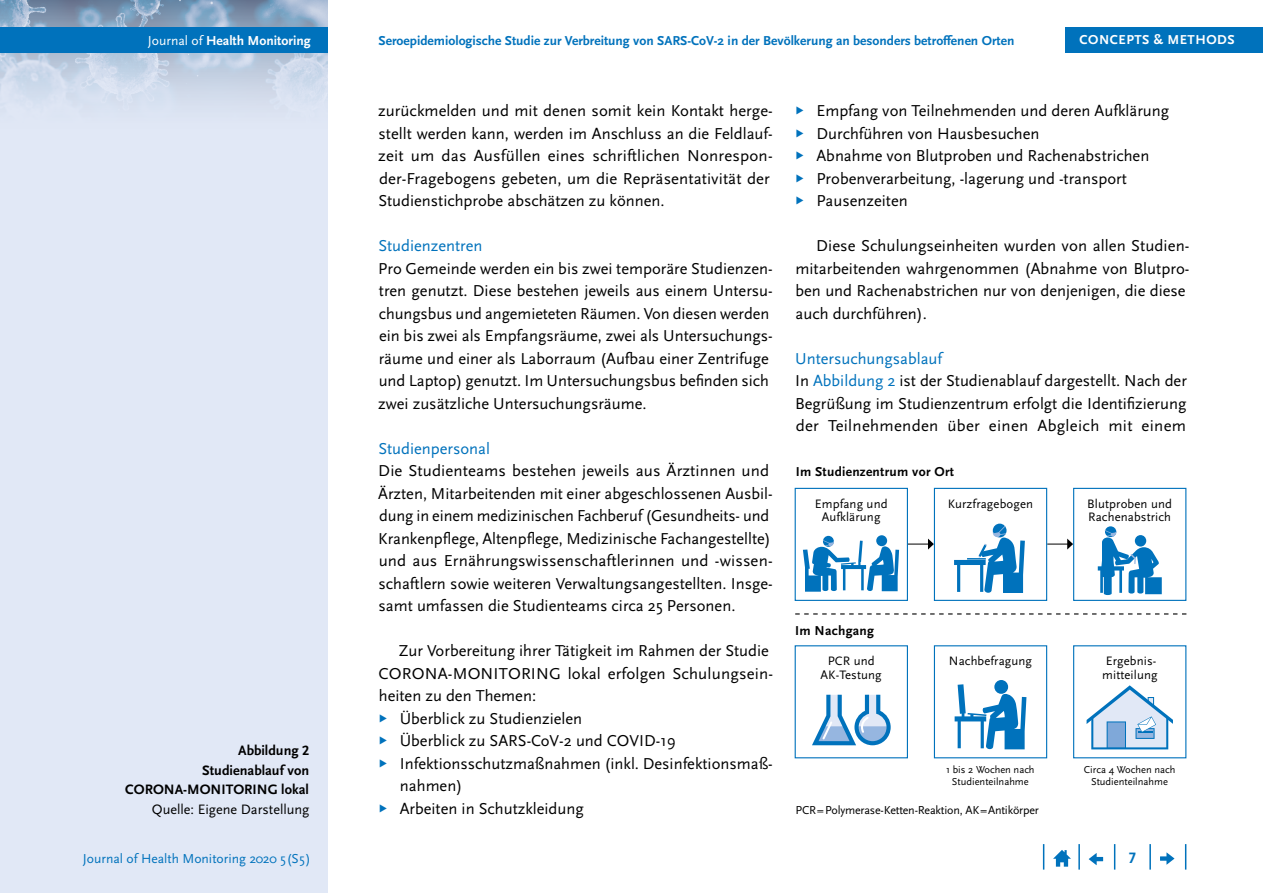
<style>
.page{position:relative;width:1263px;height:893px;background:#fff}
.page>*{position:absolute;margin:0;border:0;box-sizing:border-box;transform-origin:0 0}
.t1{font:16.5px/22.5px "Scala Sans Pro";color:#000}
.t2{font:16.5px "Scala Sans Pro";color:#0072bc}
.t3{font:700 15.75px "Scala Sans Pro";color:#0072bc}
.t4{font:700 14.25px/19.5px "Scala Sans Pro";color:#000;text-align:right}
.t5{font:14.25px "Scala Sans Pro";color:#000}
.t6{font:13.65px "Scala Sans Pro";color:#0072bc}
.t7{font:700 13.65px "Scala Sans Pro";color:#fff}
.t8{font:700 13.5px "Scala Sans Pro";color:#0072bc}
.t9{font:700 13.5px "Scala Sans Pro";letter-spacing:.02em;color:#000}
.t10{font:700 13.5px "Scala Sans Pro";letter-spacing:.04em;color:#fff}
.t11{font:12.75px/13.5px "Scala Sans Pro";letter-spacing:.01em;color:#000;text-align:center}
.t12{font:12px "Scala Sans Pro";letter-spacing:-.015em;color:#000}
.t13{font:10.5px/12px "Scala Sans Pro";color:#000;text-align:center}
.s1{font-weight:400}
.s2{color:#0072bc}
</style>
<div class="page">
<div style="left:0;top:0;width:327px;height:893px;background:#e1e8f6"></div>
<img style="left:0;top:0;width:327px;height:103px">
<div style="left:0;top:28px;width:327px;height:25px;background:#0072bc"></div>
<svg style="left:1185px;top:844px;width:1px;height:26px"></svg>
<hr style="left:1149px;top:844px;width:2px;height:26px;background:#0072bc">
<svg style="left:1114px;top:844px;width:1px;height:26px"></svg>
<hr style="left:1078px;top:844px;width:2px;height:26px;background:#0072bc">
<svg style="left:1043px;top:844px;width:1px;height:26px"></svg>
<svg style="left:1053px;top:850px;width:18px;height:17px"></svg>
<svg style="left:1089px;top:853px;width:14px;height:12px"></svg>
<svg style="left:1160px;top:852px;width:14px;height:13px"></svg>
<div style="left:1065px;top:28px;width:198px;height:25px;background:#0072bc"></div>
<svg style="left:908px;top:539px;width:26px;height:11px"></svg>
<svg style="left:1047px;top:539px;width:26px;height:11px"></svg>
<div style="left:823px;top:536px;width:11px;height:11px;background:#0072bc;border-radius:50%"></div>
<div style="left:876px;top:535px;width:11px;height:11px;background:#0072bc;border-radius:50%"></div>
<svg style="left:803px;top:540px;width:96px;height:52px"></svg>
<div style="left:795px;top:488px;width:113px;height:113px;border:1px solid #0072bc"></div>
<svg style="left:812px;top:695px;width:79px;height:50px"></svg>
<div style="left:795px;top:645px;width:113px;height:113px;border:1px solid #0072bc"></div>
<div style="left:993px;top:524px;width:13px;height:13px;background:#0072bc;border-radius:50%"></div>
<svg style="left:954px;top:526px;width:71px;height:67px"></svg>
<div style="left:934px;top:488px;width:113px;height:113px;border:1px solid #0072bc"></div>
<svg style="left:955px;top:684px;width:71px;height:65px"></svg>
<div style="left:994px;top:680px;width:14px;height:14px;background:#0072bc;border-radius:50%"></div>
<div style="left:934px;top:645px;width:113px;height:113px;border:1px solid #0072bc"></div>
<svg style="left:1105px;top:526px;width:11px;height:11px"></svg>
<svg style="left:1098px;top:530px;width:64px;height:65px"></svg>
<div style="left:1073px;top:488px;width:113px;height:113px;border:1px solid #0072bc"></div>
<svg style="left:1086px;top:685px;width:87px;height:64px"></svg>
<svg style="left:795px;top:613px;width:391px;height:1px"></svg>
<p class="t7" style="left:148px;top:33px;width:164px"><span class="s1">Journal of</span> Health Monitoring</p>
<p class="t8" style="left:378px;top:33px;width:637px">Seroepidemiologische Studie zur Verbreitung von SARS-CoV-2 in der Bevölkerung an besonders betroffenen Orten</p>
<p class="t10" style="left:1079px;top:32px;width:157px">CONCEPTS &amp; METHODS</p>
<p class="t4" style="left:125px;top:741px;width:186px">Abbildung 2<br>Studienablauf von<br>CORONA-MONITORING lokal</p>
<p class="t5" style="left:152px;top:801px;width:159px">Quelle: Eigene Darstellung</p>
<p class="t1" style="left:378px;top:99px;width:396px">zurückmelden und mit denen somit kein Kontakt herge&shy;stellt werden kann, werden im Anschluss an die Feldlauf&shy;zeit um das Ausfüllen eines schriftlichen Nonrespon&shy;der-Fragebogens gebeten, um die Repräsentativität der Studienstichprobe abschätzen zu können.</p>
<p class="t2" style="left:378px;top:236px;width:106px">Studienzentren</p>
<p class="t1" style="left:378px;top:257px;width:396px">Pro Gemeinde werden ein bis zwei temporäre Studienzen&shy;tren genutzt. Diese bestehen jeweils aus einem Untersu&shy;chungsbus und angemieteten Räumen. Von diesen werden ein bis zwei als Empfangsräume, zwei als Untersuchungs&shy;räume und einer als Laborraum (Aufbau einer Zentrifuge und Laptop) genutzt. Im Untersuchungsbus befinden sich zwei zusätzliche Untersuchungsräume.</p>
<p class="t2" style="left:378px;top:439px;width:113px">Studienpersonal</p>
<p class="t1" style="left:378px;top:459px;width:396px">Die Studienteams bestehen jeweils aus Ärztinnen und Ärzten, Mitarbeitenden mit einer abgeschlossenen Ausbil&shy;dung in einem medizinischen Fachberuf (Gesundheits- und Krankenpflege, Altenpflege, Medizinische Fachangestellte) und aus Ernährungswissenschaftlerinnen und -wissen&shy;schaftlern sowie weiteren Verwaltungsangestellten. Insge&shy;samt umfassen die Studienteams circa 25 Personen.</p>
<p class="t1" style="left:399px;top:639px;width:372px">Zur Vorbereitung ihrer Tätigkeit im Rahmen der Studie</p>
<p class="t1" style="left:378px;top:662px;width:394px">CORONA-MONITORING lokal erfolgen Schulungsein-</p>
<p class="t1" style="left:379px;top:684px;width:159px">heiten zu den Themen:</p>
<p class="t1" style="left:400px;top:707px;width:184px">Überblick zu Studienzielen</p>
<p class="t1" style="left:400px;top:729px;width:278px">Überblick zu SARS-CoV-2 und COVID-19</p>
<p class="t1" style="left:400px;top:752px;width:374px">Infektionsschutzmaßnahmen (inkl. Desinfektionsmaß-</p>
<p class="t1" style="left:400px;top:774px;width:64px">nahmen)</p>
<p class="t1" style="left:400px;top:797px;width:186px">Arbeiten in Schutzkleidung</p>
<p class="t1" style="left:816px;top:99px;width:354px">Empfang von Teilnehmenden und deren Aufklärung Durchführen von Hausbesuchen<br>Abnahme von Blutproben und Rachenabstrichen Probenverarbeitung, -lagerung und -transport Pausenzeiten</p>
<p class="t1" style="left:795px;top:234px;width:396px;text-indent:21px">Diese Schulungseinheiten wurden von allen Studien&shy;mitarbeitenden wahrgenommen (Abnahme von Blutpro&shy;ben und Rachenabstrichen nur von denjenigen, die diese auch durchführen).</p>
<p class="t1" style="left:795px;top:347px;width:393px"><span class="s2">Untersuchungsablauf<br></span>In <span class="s2">Abbildung 2</span> ist der Studienablauf dargestellt. Nach der Begrüßung im Studienzentrum erfolgt die Identifizierung der Teilnehmenden über einen Abgleich mit einem</p>
<p class="t9" style="left:796px;top:464px;width:160px">Im Studienzentrum vor Ort</p>
<p class="t11" style="left:815px;top:497px;width:74px">Empfang und<br>Aufklärung</p>
<p class="t9" style="left:795px;top:622px;width:80px">Im Nachgang</p>
<p class="t11" style="left:820px;top:654px;width:63px">PCR und<br>AK-Testung</p>
<p class="t11" style="left:948px;top:497px;width:87px">Kurzfragebogen</p>
<p class="t11" style="left:949px;top:654px;width:85px">Nachbefragung</p>
<p class="t11" style="left:1087px;top:497px;width:86px;text-align:left">Blutproben und<br>Rachenabstrich</p>
<p class="t11" style="left:1102px;top:654px;width:57px;text-align:left">Ergebnis&shy;mitteilung</p>
<p class="t13" style="left:946px;top:763px;width:90px">1 bis 2 Wochen nach<br>Studienteilnahme</p>
<p class="t13" style="left:1084px;top:763px;width:93px">Circa 4 Wochen nach<br>Studienteilnahme</p>
<p class="t12" style="left:795px;top:803px;width:245px">PCR=Polymerase-Ketten-Reaktion, AK=Antikörper</p>
<p class="t6" style="left:83px;top:850px;width:229px">Journal of Health Monitoring 2020 5(S5)</p>
<p class="t3" style="left:1129px;top:849px;width:8px">7</p>
</div>
